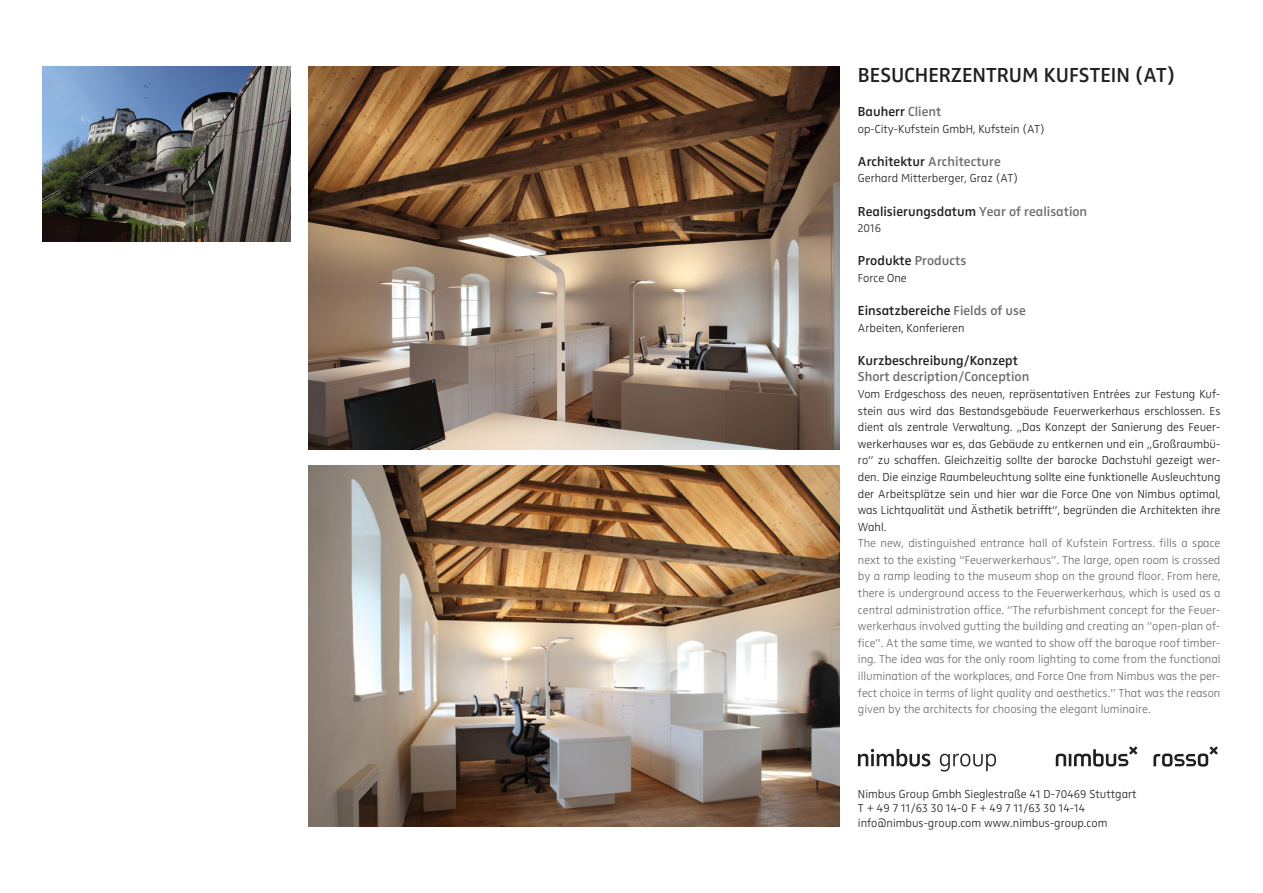
<style>
.page{position:relative;width:1263px;height:893px;background:#fff}
.page>*{position:absolute;margin:0;border:0;box-sizing:border-box;transform-origin:0 0}
.Headline{font:21px "Zwo Semi Bold LF Plain Alt";color:#231f20}
.Subhead{font:13.5px "Zwo Semi Bold LF Plain Alt";color:#231f20}
.Subhead-2{font:13.5px "Zwo Semi Bold LF Plain Alt";color:#6c6d70}
.Fließtext{font:12px/16.6px "Zwo Light LF Plain Alt";color:#6c6d70;text-align:justify}
.Fließtext-2{font:12px/16.6px "Zwo Light LF Plain Alt";color:#231f20;text-align:justify}
.Subhead-3{font:12px "Zwo Light LF Plain Alt";color:#231f20}
.s1{color:#6c6d70}
.s2{color:#231f20}
</style>
<div class="page">
<svg style="left:858px;top:749px;width:72px;height:17px"></svg>
<svg style="left:940px;top:754px;width:56px;height:17px"></svg>
<svg style="left:1056px;top:746px;width:81px;height:21px"></svg>
<svg style="left:1153px;top:746px;width:65px;height:21px"></svg>
<img style="left:308px;top:466px;width:532px;height:361px">
<img style="left:308px;top:66px;width:532px;height:383px">
<img style="left:43px;top:66px;width:247px;height:175px">
<p class="Headline" style="left:858px;top:63px;width:319px">BESUCHERZENTRUM KUFSTEIN (AT)</p>
<p class="Subhead" style="left:858px;top:104px;width:85px">Bauherr <span class="s1">Client</span></p>
<p class="Subhead-3" style="left:858px;top:121px;width:188px">op-City-Kufstein GmbH, Kufstein (AT)</p>
<p class="Subhead-2" style="left:858px;top:153px;width:145px"><span class="s2">Architektur</span> Architecture</p>
<p class="Subhead-3" style="left:858px;top:171px;width:162px">Gerhard Mitterberger, Graz (AT)</p>
<p class="Subhead" style="left:858px;top:203px;width:231px">Realisierungsdatum <span class="s1">Year of realisation</span></p>
<p class="Subhead-3" style="left:858px;top:221px;width:25px">2016</p>
<p class="Subhead" style="left:858px;top:253px;width:110px">Produkte <span class="s1">Products</span></p>
<p class="Subhead-3" style="left:858px;top:271px;width:50px">Force One</p>
<p class="Subhead" style="left:858px;top:303px;width:169px">Einsatzbereiche <span class="s1">Fields of use</span></p>
<p class="Subhead-3" style="left:858px;top:320px;width:108px">Arbeiten, Konferieren</p>
<p class="Subhead" style="left:858px;top:352px;width:162px">Kurzbeschreibung/Konzept</p>
<p class="Subhead-2" style="left:858px;top:369px;width:173px">Short description/Conception</p>
<p class="Fließtext-2" style="left:858px;top:386px;width:364px">Vom Erdgeschoss des neuen, repräsentativen Entrées zur Festung Kuf&shy;stein aus wird das Bestandsgebäude Feuerwerkerhaus erschlossen. Es dient als zentrale Verwaltung. „Das Konzept der Sanierung des Feuer&shy;werkerhauses war es, das Gebäude zu entkernen und ein „Großraumbü&shy;ro“ zu schaffen. Gleichzeitig sollte der barocke Dachstuhl gezeigt wer&shy;den. Die einzige Raumbeleuchtung sollte eine funktionelle Ausleuchtung der Arbeitsplätze sein und hier war die Force One von Nimbus optimal, was Lichtqualität und Ästhetik betrifft“, begründen die Architekten ihre Wahl.</p>
<p class="Fließtext" style="left:858px;top:535px;width:364px">The new, distinguished entrance hall of Kufstein Fortress. fills a space next to the existing “Feuerwerkerhaus”. The large, open room is crossed by a ramp leading to the museum shop on the ground floor. From here, there is underground access to the Feuerwerkerhaus, which is used as a central administration office. “The refurbishment concept for the Feuer&shy;werkerhaus involved gutting the building and creating an “open-plan of&shy;fice”. At the same time, we wanted to show off the baroque roof timber&shy;ing. The idea was for the only room lighting to come from the functional illumination of the workplaces, and Force One from Nimbus was the per&shy;fect choice in terms of light quality and aesthetics.” That was the reason given by the architects for choosing the elegant luminaire.</p>
<p class="Fließtext-2" style="left:858px;top:785px;width:280px">Nimbus Group Gmbh Sieglestraße 41 D-70469 Stuttgart</p>
<p class="Fließtext-2" style="left:858px;top:800px;width:229px">T + 49 7 11/63 30 14-0 F + 49 7 11/63 30 14-14</p>
<p class="Fließtext-2" style="left:858px;top:814px;width:251px">info@nimbus-group.com www.nimbus-group.com</p>
</div>
